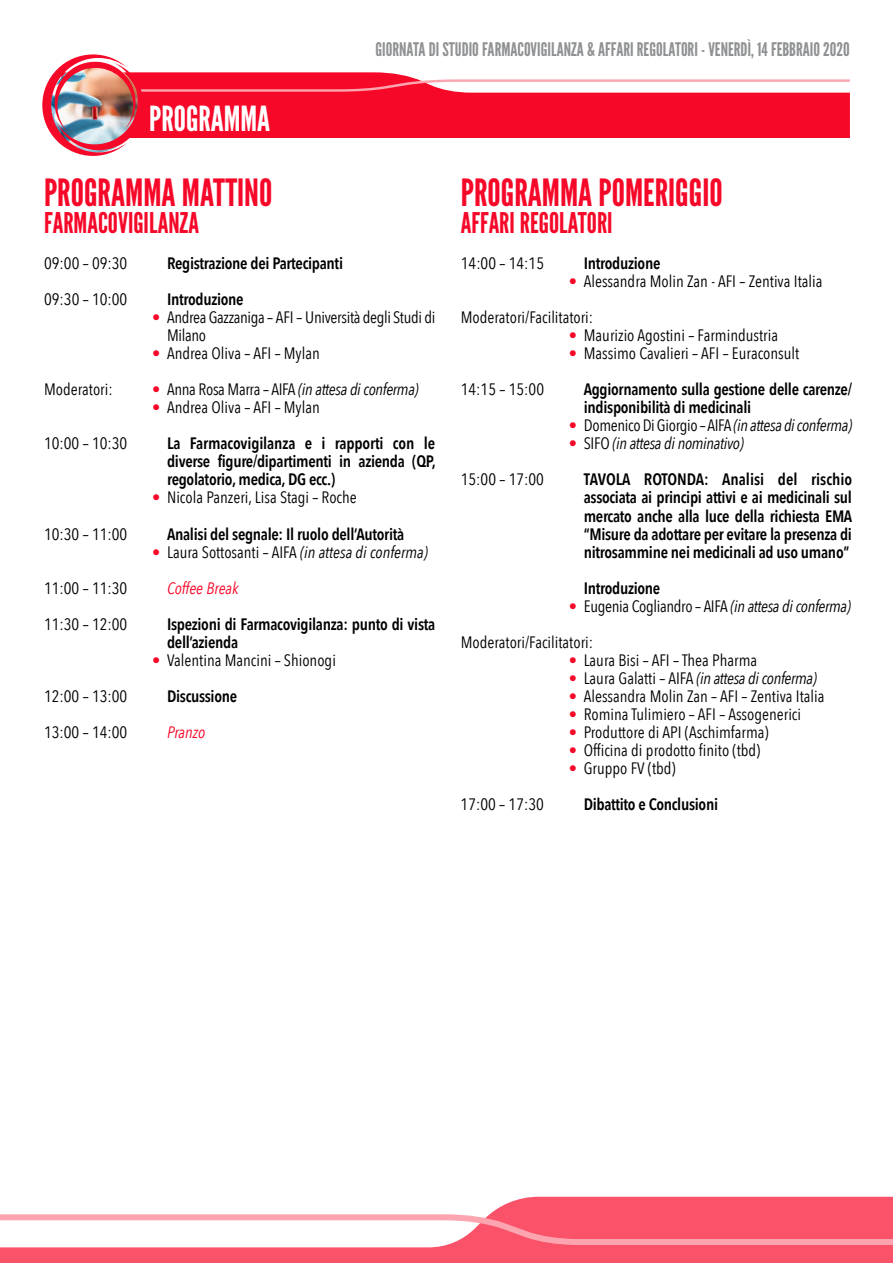
<style>
.page{position:relative;width:893px;height:1263px;background:#fff}
.page>*{position:absolute;margin:0;border:0;box-sizing:border-box;transform-origin:0 0}
.t1{font:37.5px "League Gothic";color:#f60828}
.t2{font:34.5px "League Gothic";color:#fff}
.t3{font:28.5px "League Gothic";color:#f60828}
.t4{font:18.75px "League Gothic";color:#8f9193}
.t5{font:16.5px/36px "Avenir Next Condensed";color:#000}
.t6{font:600 16.5px/18px "Avenir Next Condensed";letter-spacing:-.02em;color:#000;text-align:justify}
.t7{font:italic 16.5px "Avenir Next Condensed";letter-spacing:-.02em;color:#000}
.t8{font:16.5px/18px "Avenir Next Condensed";letter-spacing:-.02em;color:#000}
.t9{font:italic 16.5px "Avenir Next Condensed";color:#f60828}
.s1{color:#f60828}
.s2{font-style:normal;color:#f60828}
.s3{font-style:normal}
.s4{font-style:italic}
</style>
<div class="page">
<svg style="left:0;top:1197px;width:893px;height:66px;fill:#f95269"></svg>
<svg style="left:0;top:1214px;width:893px;height:31px"></svg>
<svg style="left:42px;top:54px;width:808px;height:102px"></svg>
<h2 class="t2" style="left:149px;top:98px;width:122px">PROGRAMMA</h2>
<p class="t4" style="left:375px;top:38px;width:476px">GIORNATA DI STUDIO FARMACOVIGILANZA &amp; AFFARI REGOLATORI - VENERDÌ, 14 FEBBRAIO 2020</p>
<h1 class="t1" style="left:44px;top:171px;width:230px">PROGRAMMA MATTINO</h1>
<h3 class="t3" style="left:44px;top:206px;width:156px">FARMACOVIGILANZA</h3>
<p class="t5" style="left:44px;top:245px;width:85px">09:00 – 09:30</p>
<p class="t6" style="left:167px;top:254px;width:177px">Registrazione dei Partecipanti</p>
<p class="t5" style="left:44px;top:281px;width:85px">09:30 – 10:00</p>
<p class="t6" style="left:167px;top:290px;width:78px">Introduzione</p>
<p class="t8" style="left:167px;top:308px;width:270px;text-indent:-15px"><span class="s1">•</span> Andrea Gazzaniga – AFI – Università degli Studi di<br>Milano</p>
<p class="t5" style="left:152px;top:335px;width:169px"><span class="s1">•</span> Andrea Oliva – AFI – Mylan</p>
<p class="t5" style="left:44px;top:371px;width:70px">Moderatori:</p>
<p class="t7" style="left:152px;top:380px;width:268px"><span class="s2">•</span> <span class="s3">Anna Rosa Marra – AIFA</span> (in attesa di conferma)</p>
<p class="t5" style="left:152px;top:389px;width:169px"><span class="s1">•</span> Andrea Oliva – AFI – Mylan</p>
<p class="t5" style="left:44px;top:425px;width:85px">10:00 – 10:30</p>
<p class="t6" style="left:167px;top:434px;width:270px">La Farmacovigilanza e i rapporti con le diverse figure/dipartimenti in azienda (QP, regolatorio, medica, DG ecc.)</p>
<p class="t5" style="left:152px;top:479px;width:206px"><span class="s1">•</span> Nicola Panzeri, Lisa Stagi – Roche</p>
<p class="t5" style="left:44px;top:515px;width:85px">10:30 – 11:00</p>
<p class="t6" style="left:167px;top:524px;width:239px">Analisi del segnale: Il ruolo dell’Autorità</p>
<p class="t5" style="left:152px;top:533px;width:277px"><span class="s1">•</span> Laura Sottosanti – AIFA <span class="s4">(in attesa di conferma)</span></p>
<p class="t5" style="left:44px;top:569px;width:85px">11:00 – 11:30</p>
<p class="t9" style="left:167px;top:578px;width:73px">Coffee Break</p>
<p class="t5" style="left:44px;top:605px;width:85px">11:30 – 12:00</p>
<p class="t6" style="left:167px;top:614px;width:270px">Ispezioni di Farmacovigilanza: punto di vista dell’azienda</p>
<p class="t5" style="left:152px;top:641px;width:185px"><span class="s1">•</span> Valentina Mancini – Shionogi</p>
<p class="t5" style="left:44px;top:677px;width:85px">12:00 – 13:00</p>
<p class="t6" style="left:167px;top:686px;width:72px">Discussione</p>
<p class="t5" style="left:44px;top:713px;width:85px">13:00 – 14:00</p>
<p class="t9" style="left:167px;top:722px;width:40px">Pranzo</p>
<h1 class="t1" style="left:461px;top:171px;width:263px">PROGRAMMA POMERIGGIO</h1>
<h3 class="t3" style="left:461px;top:206px;width:153px">AFFARI REGOLATORI</h3>
<p class="t5" style="left:461px;top:245px;width:85px">14:00 – 14:15</p>
<p class="t6" style="left:584px;top:254px;width:78px">Introduzione</p>
<p class="t5" style="left:461px;top:263px;width:363px;text-indent:108px"><span class="s1">•</span> Alessandra Molin Zan - AFI – Zentiva Italia<br>Moderatori/Facilitatori:</p>
<p class="t5" style="left:569px;top:317px;width:211px"><span class="s1">•</span> Maurizio Agostini – Farmindustria</p>
<p class="t5" style="left:569px;top:335px;width:232px"><span class="s1">•</span> Massimo Cavalieri – AFI – Euraconsult</p>
<p class="t5" style="left:461px;top:371px;width:85px">14:15 – 15:00</p>
<p class="t6" style="left:584px;top:380px;width:270px">Aggiornamento sulla gestione delle carenze/ indisponibilità di medicinali</p>
<p class="t8" style="left:569px;top:416px;width:285px"><span class="s1">•</span> Domenico Di Giorgio – AIFA <span class="s4">(in attesa di conferma)</span></p>
<p class="t7" style="left:569px;top:434px;width:176px"><span class="s2">•</span> <span class="s3">SIFO</span> (in attesa di nominativo)</p>
<p class="t5" style="left:461px;top:461px;width:85px">15:00 – 17:00</p>
<p class="t6" style="left:584px;top:470px;width:270px">TAVOLA ROTONDA: Analisi del rischio associata ai principi attivi e ai medicinali sul mercato anche alla luce della richiesta EMA “Misure da adottare per evitare la presenza di nitrosammine nei medicinali ad uso umano”</p>
<p class="t6" style="left:584px;top:578px;width:78px">Introduzione</p>
<p class="t5" style="left:461px;top:587px;width:392px;text-indent:108px"><span class="s1">•</span> Eugenia Cogliandro – AIFA <span class="s4">(in attesa di conferma)<br></span>Moderatori/Facilitatori:</p>
<p class="t5" style="left:569px;top:641px;width:190px"><span class="s1">•</span> Laura Bisi – AFI – Thea Pharma</p>
<p class="t7" style="left:569px;top:668px;width:250px"><span class="s2">•</span> <span class="s3">Laura Galatti – AIFA</span> (in attesa di conferma)</p>
<p class="t5" style="left:569px;top:677px;width:257px"><span class="s1">•</span> Alessandra Molin Zan – AFI – Zentiva Italia</p>
<p class="t5" style="left:569px;top:695px;width:234px"><span class="s1">•</span> Romina Tulimiero – AFI – Assogenerici</p>
<p class="t5" style="left:569px;top:713px;width:201px"><span class="s1">•</span> Produttore di API (Aschimfarma)</p>
<p class="t5" style="left:569px;top:731px;width:193px"><span class="s1">•</span> Officina di prodotto finito (tbd)</p>
<p class="t5" style="left:569px;top:749px;width:108px"><span class="s1">•</span> Gruppo FV (tbd)</p>
<p class="t5" style="left:461px;top:785px;width:85px">17:00 – 17:30</p>
<p class="t6" style="left:584px;top:794px;width:136px">Dibattito e Conclusioni</p>
</div>
